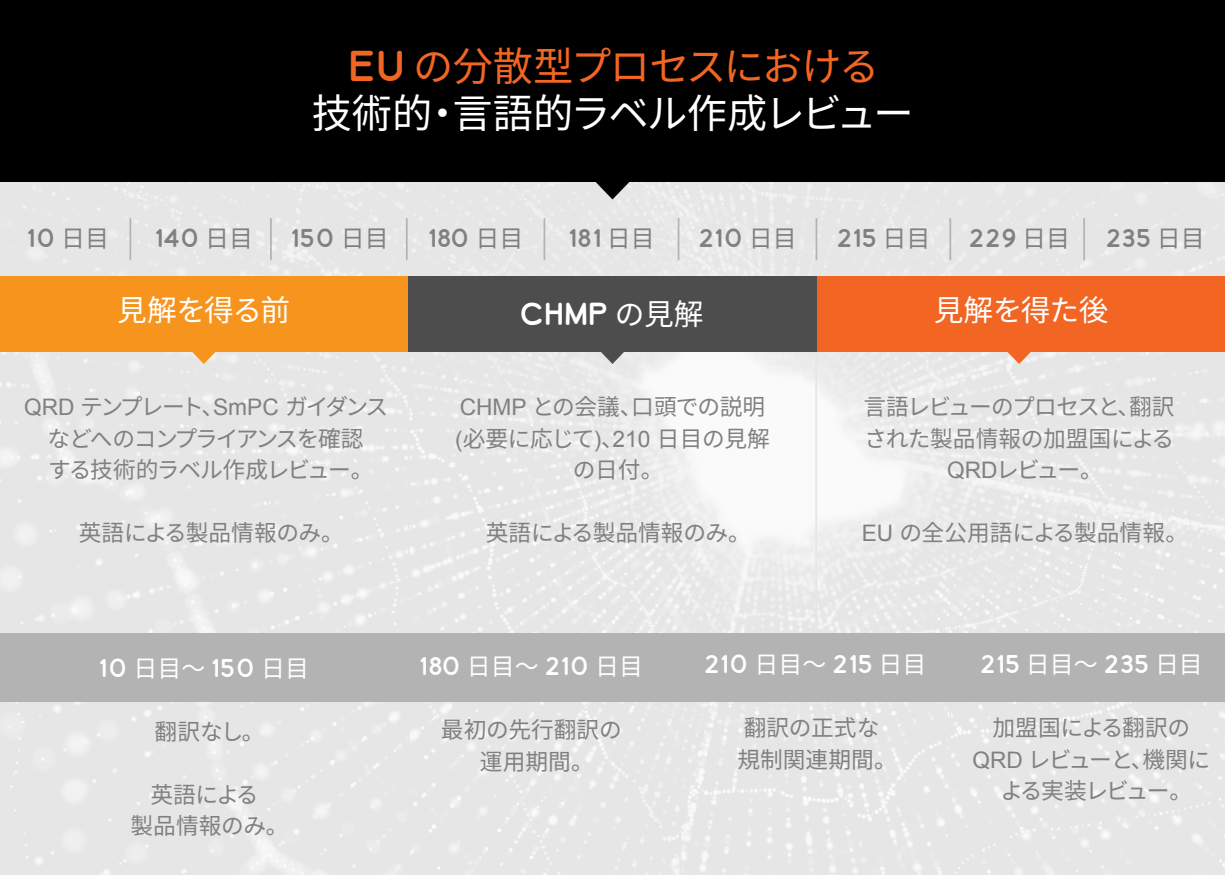
<style>
.page{position:relative;width:1225px;height:875px;background:#fff}
.page>*{position:absolute;margin:0;border:0;box-sizing:border-box;transform-origin:0 0}
.t1{font:40.25px/47.2px "Noto Sans CJ Kjp";letter-spacing:-.04em;color:#fff;text-align:center}
.t2{font:29.75px "Noto Sans CJ Kjp";letter-spacing:-.025em;color:#fff}
.t3{font:29.75px "Lionbridge Sans";color:#fff}
.t4{font:23.97px "Lionbridge Sans";color:#808080}
.t5{font:23.97px "Lionbridge Sans";color:#fff}
.t6{font:22.75px/31.5px "Noto Sans CJ Kjp";letter-spacing:-.02em;color:#808080;text-align:center}
.t7{font:22.75px/31.5px "Noto Sans CJ Kjp";letter-spacing:-.08em;color:#808080;text-align:center}
.t8{font:22.75px/31.5px "Noto Sans CJ Kjp";color:#808080;text-align:center}
.t9{font:22.75px/31.5px "Noto Sans CJ Kjp";letter-spacing:-.055em;color:#808080;text-align:center}
.s1{font-family:"Lionbridge Sans";color:#f26522}
.s2{color:#f26522}
.s3{font-family:"Noto Sans CJ Kjp"}
.s4{font-family:"Arial"}
</style>
<div class="page">
<hr style="left:408px;top:348px;width:1px;height:527px;background:#e6e6e6">
<hr style="left:815px;top:348px;width:2px;height:309px;background:#e6e6e6">
<hr style="left:679px;top:698px;width:2px;height:177px;background:#e6e6e6">
<hr style="left:949px;top:698px;width:2px;height:177px;background:#e6e6e6">
<div style="left:401px;top:276px;width:423px;height:76px;background:#4d4d4d"></div>
<div style="left:0;top:276px;width:408px;height:76px;background:#f7941e"></div>
<div style="left:817px;top:276px;width:408px;height:76px;background:#f26522"></div>
<svg style="left:589px;top:352px;width:47px;height:12px"></svg>
<svg style="left:180px;top:352px;width:47px;height:12px"></svg>
<svg style="left:996px;top:352px;width:47px;height:12px"></svg>
<div style="left:0;top:634px;width:1225px;height:68px;background:#b3b3b3"></div>
<div style="left:0;top:0;width:1225px;height:182px;background:#000"></div>
<svg style="left:589px;top:182px;width:47px;height:18px"></svg>
<hr style="left:130px;top:218px;width:1px;height:42px;background:#b3b3b3">
<hr style="left:270px;top:218px;width:2px;height:42px;background:#b3b3b3">
<hr style="left:406px;top:218px;width:2px;height:42px;background:#b3b3b3">
<hr style="left:544px;top:218px;width:1px;height:42px;background:#b3b3b3">
<hr style="left:678px;top:218px;width:1px;height:42px;background:#b3b3b3">
<hr style="left:816px;top:218px;width:1px;height:42px;background:#b3b3b3">
<hr style="left:949px;top:218px;width:2px;height:42px;background:#b3b3b3">
<hr style="left:1083px;top:218px;width:2px;height:42px;background:#b3b3b3">
<p class="t1" style="left:312px;top:43px;width:603px"><span class="s1">EU</span> <span class="s2">の分散型プロセスにおける<br></span>技術的・言語的ラベル作成レビュー</p>
<p class="t4" style="left:27px;top:222px;width:84px">10 <span class="s3">日目</span></p>
<p class="t4" style="left:154px;top:222px;width:100px">140 <span class="s3">日目</span></p>
<p class="t4" style="left:291px;top:222px;width:100px">150 <span class="s3">日目</span></p>
<p class="t4" style="left:428px;top:222px;width:97px">180 <span class="s3">日目</span></p>
<p class="t4" style="left:568px;top:222px;width:88px">181 <span class="s3">日目</span></p>
<p class="t4" style="left:698px;top:222px;width:101px">210 <span class="s3">日目</span></p>
<p class="t4" style="left:836px;top:222px;width:96px">215 <span class="s3">日目</span></p>
<p class="t4" style="left:968px;top:222px;width:104px">229 <span class="s3">日目</span></p>
<p class="t4" style="left:1105px;top:222px;width:101px">235 <span class="s3">日目</span></p>
<p class="t2" style="left:117px;top:293px;width:175px">見解を得る前</p>
<p class="t3" style="left:519px;top:295px;width:186px">CHMP <span class="s3">の見解</span></p>
<p class="t2" style="left:934px;top:293px;width:176px">見解を得た後</p>
<p class="t7" style="left:24px;top:392px;width:365px"><span class="s4">QRD</span> テンプレート、<span class="s4">SmPC</span> ガイダンスなどへのコンプライアンスを確認<br>する技術的ラベル作成レビュー。</p>
<p class="t6" style="left:79px;top:518px;width:267px">英語による製品情報のみ。</p>
<p class="t6" style="left:455px;top:392px;width:316px"><span class="s4">CHMP</span> との会議、口頭での説明<span class="s4">(</span>必要に応じて<span class="s4">)</span>、<span class="s4">210</span> 日目の見解の日付。</p>
<p class="t6" style="left:486px;top:518px;width:267px">英語による製品情報のみ。</p>
<p class="t6" style="left:864px;top:392px;width:313px">言語レビューのプロセスと、翻訳された製品情報の加盟国による<br><span class="s4">QRD</span>レビュー。</p>
<p class="t8" style="left:862px;top:518px;width:328px"><span class="s4">EU</span> の全公用語による製品情報。</p>
<p class="t5" style="left:99px;top:652px;width:212px">10 <span class="s3">日目～</span> 150 <span class="s3">日目</span></p>
<p class="t6" style="left:155px;top:716px;width:112px">翻訳なし。</p>
<p class="t6" style="left:131px;top:779px;width:160px">英語による<br>製品情報のみ。</p>
<p class="t5" style="left:419px;top:650px;width:226px">180 <span class="s3">日目～</span> 210 <span class="s3">日目</span></p>
<p class="t8" style="left:441px;top:715px;width:182px">最初の先行翻訳の運用期間。</p>
<p class="t5" style="left:703px;top:649px;width:224px">210 <span class="s3">日目～</span> 215 <span class="s3">日目</span></p>
<p class="t8" style="left:737px;top:713px;width:161px;text-align:left">翻訳の正式な規制関連期間。</p>
<p class="t5" style="left:979px;top:649px;width:225px">215 <span class="s3">日目～</span> 235 <span class="s3">日目</span></p>
<p class="t9" style="left:972px;top:713px;width:239px">加盟国による翻訳の<br><span class="s4">QRD</span> レビューと、機関による実装レビュー。</p>
</div>
